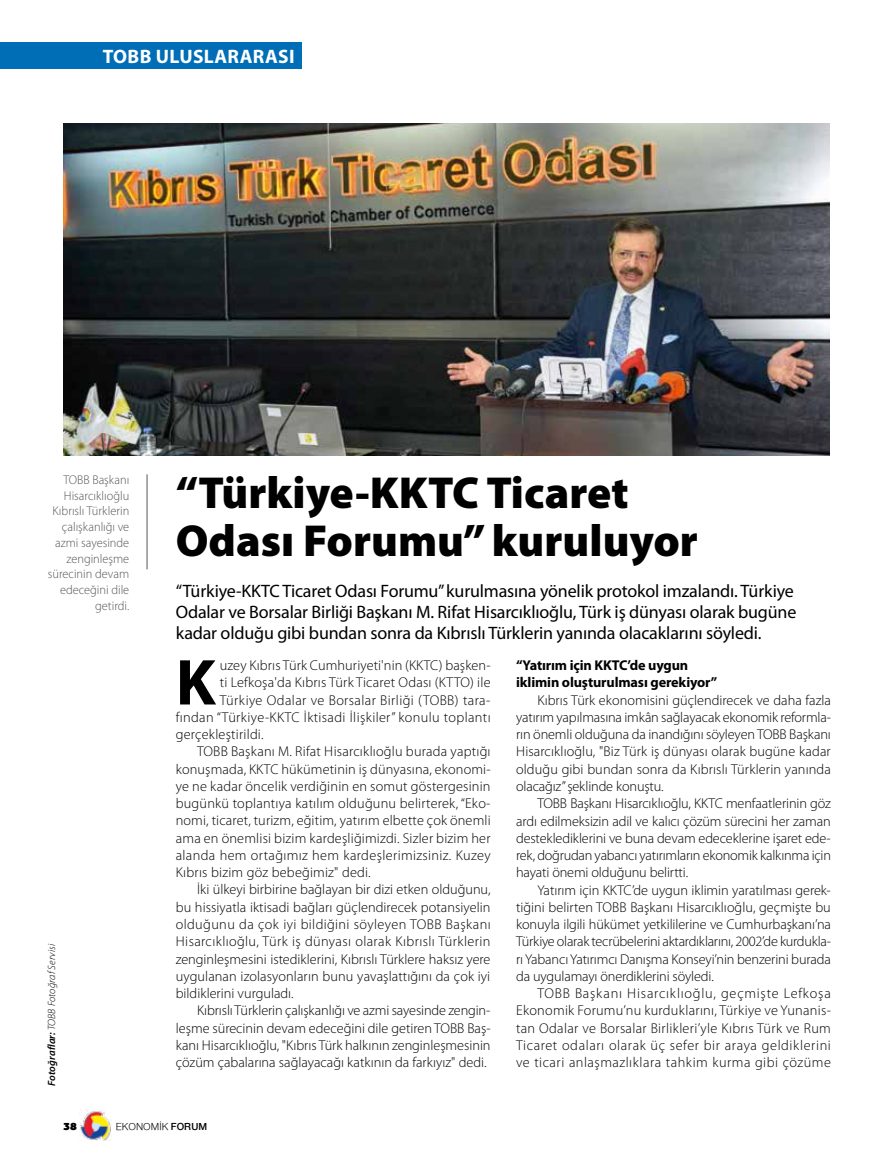
<style>
.page{position:relative;width:893px;height:1170px;background:#fff}
.page>*{position:absolute;margin:0;border:0;box-sizing:border-box;transform-origin:0 0}
.t1{font:700 65.4px "Myriad Pro";color:#000}
.t2{font:900 45px/48px "Myriad Pro";color:#000}
.t3{font:700 19.5px "Myriad Pro";letter-spacing:.02em;color:#fff}
.t4{font:18px/21px "Myriad Pro";letter-spacing:-.01em;color:#000}
.t5{font:300 14.25px/17.2px "Myriad Pro";letter-spacing:.01em;color:#000;text-align:justify}
.t6{font:700 14.25px/17.2px "Myriad Pro";letter-spacing:-.01em;color:#000}
.t7{font:300 14.25px "Myriad Pro";letter-spacing:-.01em;color:#000}
.t8{font:300 12.75px/15.8px "Myriad Pro";color:#575756;text-align:right}
.t9{font:italic 300 10.5px "Myriad Pro";letter-spacing:.01em;color:#000}
.t10{font:10.5px "Nimbus Sans Novus";color:#000}
.t11{font:900 10.5px "PF Agora Sans Pro";color:#000}
.s1{font-weight:600}
</style>
<div class="page">
<img style="left:80px;top:1109px;width:31px;height:31px">
<hr style="left:147px;top:474px;width:1px;height:95px;background:#575756">
<div style="left:0;top:43px;width:302px;height:26px;background:#006eb7"></div>
<img style="left:63px;top:123px;width:766px;height:333px">
<h3 class="t3" style="left:103px;top:45px;width:193px">TOBB ULUSLARARASI</h3>
<p class="t8" style="left:48px;top:472px;width:83px">TOBB Başkanı<br>Hisarcıklıoğlu<br>Kıbrıslı Türklerin çalışkanlığı ve azmi sayesinde zenginleşme sürecinin devam edeceğini dile getirdi.</p>
<p class="t9" style="left:46px;top:1085px;width:143px;rotate:-90deg"><span class="s1">Fotoğraflar:</span> TOBB Fotoğraf Servisi</p>
<h2 class="t2" style="left:176px;top:469px;width:524px">“Türkiye-KKTC Ticaret<br>Odası Forumu” kuruluyor</h2>
<p class="t4" style="left:176px;top:580px;width:622px">“Türkiye-KKTC Ticaret Odası Forumu” kurulmasına yönelik protokol imzalandı. Türkiye<br>Odalar ve Borsalar Birliği Başkanı M. Rifat Hisarcıklıoğlu, Türk iş dünyası olarak bugüne kadar olduğu gibi bundan sonra da Kıbrıslı Türklerin yanında olacaklarını söyledi.</p>
<h1 class="t1" style="left:176px;top:645px;width:42px">K</h1>
<p class="t5" style="left:220px;top:656px;width:272px">uzey Kıbrıs Türk Cumhuriyeti'nin (KKTC) başken-</p>
<p class="t5" style="left:220px;top:674px;width:272px">ti Lefkoşa'da Kıbrıs Türk Ticaret Odası (KTTO) ile</p>
<p class="t5" style="left:220px;top:691px;width:272px">Türkiye Odalar ve Borsalar Birliği (TOBB) tara-</p>
<p class="t5" style="left:176px;top:708px;width:316px">fından “Türkiye-KKTC İktisadi İlişkiler” konulu toplantı</p>
<p class="t5" style="left:176px;top:725px;width:89px">gerçekleştirildi.</p>
<p class="t5" style="left:197px;top:743px;width:295px">TOBB Başkanı M. Rifat Hisarcıklıoğlu burada yaptığı</p>
<p class="t5" style="left:176px;top:760px;width:316px">konuşmada, KKTC hükümetinin iş dünyasına, ekonomi-</p>
<p class="t5" style="left:176px;top:777px;width:316px">ye ne kadar öncelik verdiğinin en somut göstergesinin</p>
<p class="t5" style="left:176px;top:794px;width:316px">bugünkü toplantıya katılım olduğunu belirterek, “Eko-</p>
<p class="t5" style="left:176px;top:812px;width:316px">nomi, ticaret, turizm, eğitim, yatırım elbette çok önemli</p>
<p class="t5" style="left:176px;top:829px;width:316px">ama en önemlisi bizim kardeşliğimizdi. Sizler bizim her</p>
<p class="t5" style="left:176px;top:846px;width:316px">alanda hem ortağımız hem kardeşlerimizsiniz. Kuzey</p>
<p class="t5" style="left:176px;top:864px;width:197px">Kıbrıs bizim göz bebeğimiz" dedi.</p>
<p class="t5" style="left:197px;top:881px;width:295px">İki ülkeyi birbirine bağlayan bir dizi etken olduğunu,</p>
<p class="t5" style="left:176px;top:898px;width:316px">bu hissiyatla iktisadi bağları güçlendirecek potansiyelin</p>
<p class="t5" style="left:176px;top:915px;width:316px">olduğunu da çok iyi bildiğini söyleyen TOBB Başkanı</p>
<p class="t5" style="left:176px;top:933px;width:316px">Hisarcıklıoğlu, Türk iş dünyası olarak Kıbrıslı Türklerin</p>
<p class="t5" style="left:176px;top:950px;width:316px">zenginleşmesini istediklerini, Kıbrıslı Türklere haksız yere</p>
<p class="t5" style="left:176px;top:967px;width:316px">uygulanan izolasyonların bunu yavaşlattığını da çok iyi</p>
<p class="t5" style="left:176px;top:984px;width:119px">bildiklerini vurguladı.</p>
<p class="t7" style="left:197px;top:1002px;width:295px">Kıbrıslı Türklerin çalışkanlığı ve azmi sayesinde zengin-</p>
<p class="t5" style="left:176px;top:1019px;width:316px">leşme sürecinin devam edeceğini dile getiren TOBB Baş-</p>
<p class="t5" style="left:176px;top:1036px;width:316px">kanı Hisarcıklıoğlu, "Kıbrıs Türk halkının zenginleşmesinin</p>
<p class="t5" style="left:176px;top:1053px;width:312px">çözüm çabalarına sağlayacağı katkının da farkıyız" dedi.</p>
<p class="t6" style="left:516px;top:656px;width:203px">“Yatırım için KKTC’de uygun iklimin oluşturulması gerekiyor”</p>
<p class="t5" style="left:516px;top:691px;width:316px;text-indent:21px">Kıbrıs Türk ekonomisini güçlendirecek ve daha fazla yatırım yapılmasına imkân sağlayacak ekonomik reformla&shy;rın önemli olduğuna da inandığını söyleyen TOBB Başkanı Hisarcıklıoğlu, "Biz Türk iş dünyası olarak bugüne kadar olduğu gibi bundan sonra da Kıbrıslı Türklerin yanında olacağız” şeklinde konuştu.</p>
<p class="t5" style="left:516px;top:795px;width:316px;text-indent:21px">TOBB Başkanı Hisarcıklıoğlu, KKTC menfaatlerinin göz ardı edilmeksizin adil ve kalıcı çözüm sürecini her zaman desteklediklerini ve buna devam edeceklerine işaret ede&shy;rek, doğrudan yabancı yatırımların ekonomik kalkınma için hayati önemi olduğunu belirtti.</p>
<p class="t5" style="left:516px;top:881px;width:316px;text-indent:21px">Yatırım için KKTC’de uygun iklimin yaratılması gerek&shy;tiğini belirten TOBB Başkanı Hisarcıklıoğlu, geçmişte bu konuyla ilgili hükümet yetkililerine ve Cumhurbaşkanı’na Türkiye olarak tecrübelerini aktardıklarını, 2002’de kurdukla&shy;rı Yabancı Yatırımcı Danışma Konseyi’nin benzerini burada da uygulamayı önerdiklerini söyledi.</p>
<p class="t5" style="left:516px;top:984px;width:316px;text-indent:21px">TOBB Başkanı Hisarcıklıoğlu, geçmişte Lefkoşa Ekonomik Forumu’nu kurduklarını, Türkiye ve Yunanis&shy;tan Odalar ve Borsalar Birlikleri’yle Kıbrıs Türk ve Rum Ticaret odaları olarak üç sefer bir araya geldiklerini ve ticari anlaşmazlıklara tahkim kurma gibi çözüme</p>
<p class="t11" style="left:63px;top:1119px;width:15px">38</p>
<p class="t10" style="left:116px;top:1120px;width:93px">EKONOMİK <span class="s1">FORUM</span></p>
</div>
